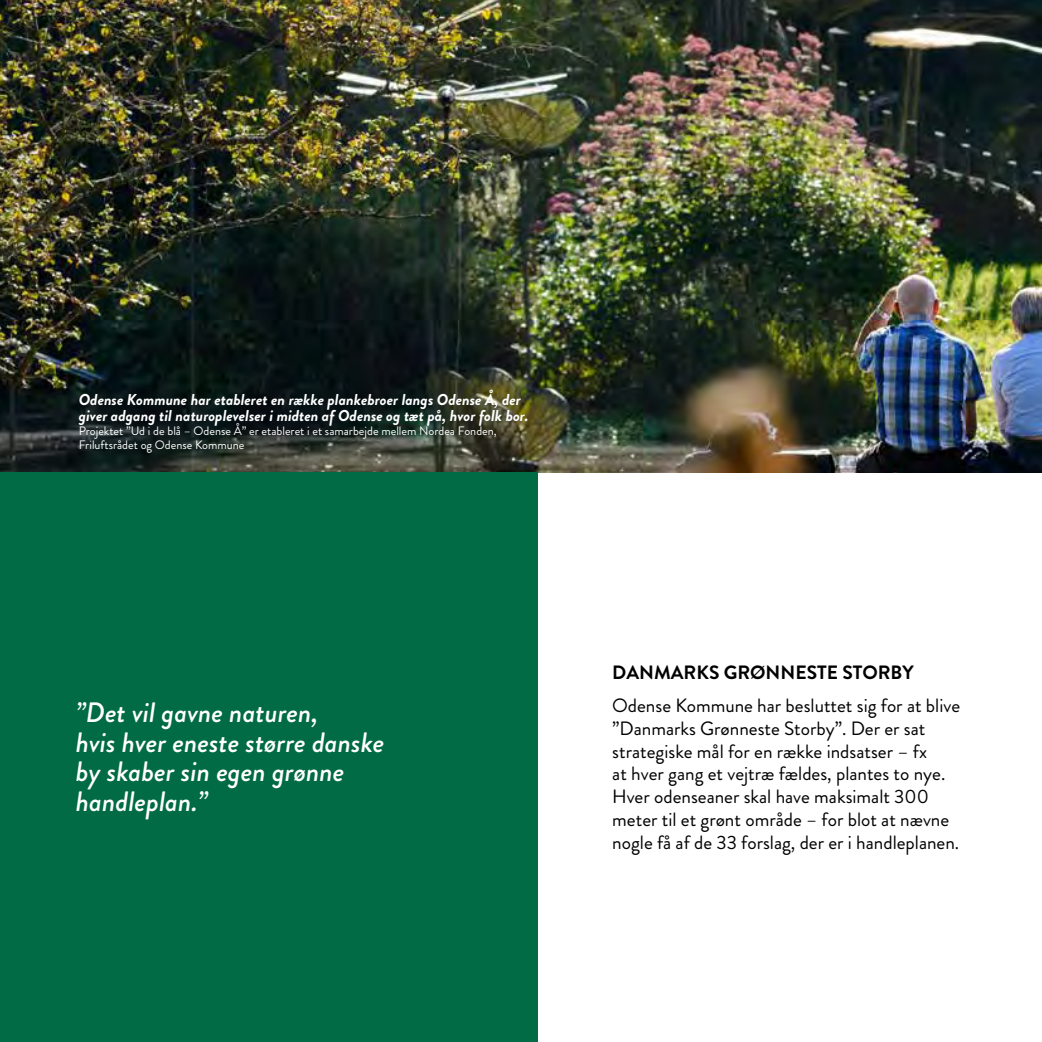
<style>
.page{position:relative;width:1042px;height:1042px;background:#fff}
.page>*{position:absolute;margin:0;border:0;box-sizing:border-box;transform-origin:0 0}
.t1{font:italic 500 28px/29.8px "Brandon Grotesque";color:#fff}
.t2{font:19.25px/22.8px "Brandon Grotesque";color:#000}
.t3{font:700 19.25px "Brandon Grotesque";color:#000}
.t4{font:italic 700 15.75px/15.8px "Brandon Grotesque";color:#fff}
.t5{font:12.25px/14px "Brandon Grotesque";color:#fff}
</style>
<div class="page">
<img style="left:0;top:0;width:1042px;height:473px">
<div style="left:0;top:473px;width:538px;height:569px;background:#006b45"></div>
<p class="t4" style="left:79px;top:392px;width:451px">Odense Kommune har etableret en række plankebroer langs Odense Å, der giver adgang til naturoplevelser i midten af Odense og tæt på, hvor folk bor.</p>
<p class="t5" style="left:79px;top:423px;width:419px">Projektet ”Ud i de blå – Odense Å” er etableret i et samarbejde mellem Nordea Fonden,<br>Friluftsrådet og Odense Kommune</p>
<h1 class="t1" style="left:76px;top:698px;width:310px">”Det vil gavne naturen,<br>hvis hver eneste større danske by skaber sin egen grønne handleplan.”</h1>
<p class="t3" style="left:612px;top:659px;width:303px">DANMARKS GRØNNESTE STORBY</p>
<p class="t2" style="left:612px;top:694px;width:349px">Odense Kommune har besluttet sig for at blive ”Danmarks Grønneste Storby”. Der er sat strategiske mål for en række indsatser – fx<br>at hver gang et vejtræ fældes, plantes to nye.<br>Hver odenseaner skal have maksimalt 300 meter til et grønt område – for blot at nævne nogle få af de 33 forslag, der er i handleplanen.</p>
</div>
